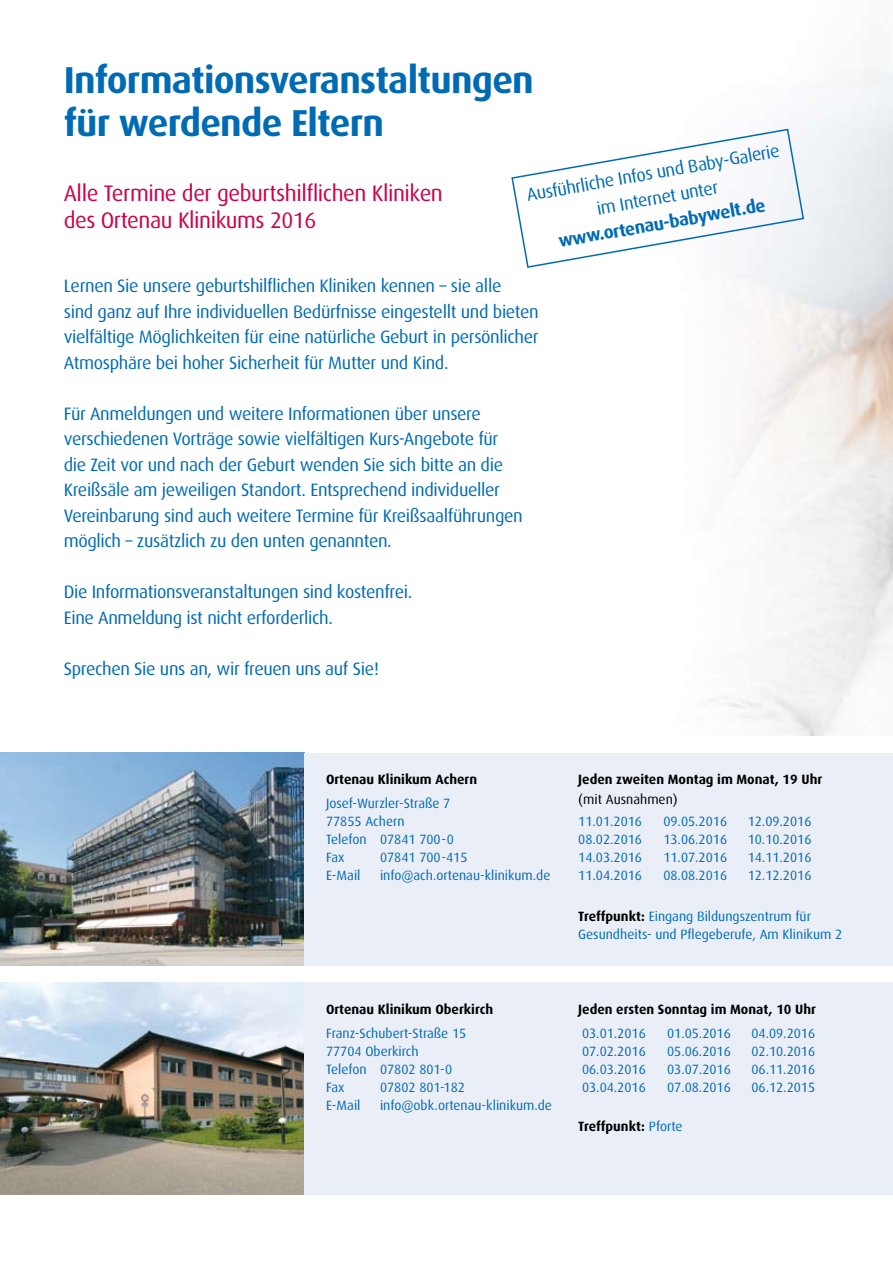
<style>
.page{position:relative;width:893px;height:1263px;background:#fff}
.page>*{position:absolute;margin:0;border:0;box-sizing:border-box;transform-origin:0 0}
.t1{font:700 37.5px/43.5px "Dax Pro";letter-spacing:-.02em;color:#006bb3}
.t2{font:22.5px/27px "Dax Pro";letter-spacing:-.02em;color:#ce0044}
.t3{font:18px/25.5px "Dax Pro";letter-spacing:-.02em;color:#006bb3}
.t4{font:700 18px "Dax Pro";color:#006bb3}
.t5{font:13.5px/18px "Dax Pro";color:#006bb3;text-align:justify}
.t6{font:700 13.5px "Dax Pro";color:#000}
.t7{font:13.5px "Dax Pro";color:#000}
.s1{font-weight:700;color:#000}
.s2{font-weight:400;color:#006bb3}
</style>
<div class="page">
<img style="left:0;top:982px;width:305px;height:213px">
<div style="left:305px;top:982px;width:588px;height:213px;background:#eaeef7"></div>
<img style="left:0;top:753px;width:305px;height:212px">
<div style="left:305px;top:753px;width:588px;height:212px;background:#eaeef7"></div>
<svg style="left:511px;top:128px;width:294px;height:141px"></svg>
<h1 class="t1" style="left:64px;top:57px;width:472px">Informationsveranstaltungen für werdende Eltern</h1>
<p class="t2" style="left:64px;top:179px;width:381px">Alle Termine der geburtshilflichen Kliniken des Ortenau Klinikums 2016</p>
<p class="t3" style="left:524px;top:182px;width:258px;text-align:center;rotate:-10deg">Ausführliche Infos und Baby-Galerie im Internet unter</p>
<p class="t4" style="left:557px;top:230px;width:211px;rotate:-10deg">www.ortenau-babywelt.de</p>
<p class="t3" style="left:64px;top:272px;width:476px">Lernen Sie unsere geburtshilflichen Kliniken kennen – sie alle<br>sind ganz auf Ihre individuellen Bedürfnisse eingestellt und bieten vielfältige Möglichkeiten für eine natürliche Geburt in persönlicher Atmosphäre bei hoher Sicherheit für Mutter und Kind.</p>
<p class="t3" style="left:64px;top:400px;width:460px">Für Anmeldungen und weitere Informationen über unsere verschiedenen Vorträge sowie vielfältigen Kurs-Angebote für die Zeit vor und nach der Geburt wenden Sie sich bitte an die Kreißsäle am jeweiligen Standort. Entsprechend individueller Vereinbarung sind auch weitere Termine für Kreißsaalführungen möglich – zusätzlich zu den unten genannten.</p>
<p class="t3" style="left:64px;top:578px;width:350px">Die Informationsveranstaltungen sind kostenfrei.<br>Eine Anmeldung ist nicht erforderlich.</p>
<p class="t3" style="left:64px;top:655px;width:317px">Sprechen Sie uns an, wir freuen uns auf Sie!</p>
<p class="t6" style="left:326px;top:771px;width:153px">Ortenau Klinikum Achern</p>
<p class="t5" style="left:326px;top:794px;width:129px;text-align:left">Josef-Wurzler-Straße 7<br>77855 Achern<br>Telefon 07841 700-0<br>Fax</p>
<p class="t5" style="left:380px;top:848px;width:89px">07841 700-415</p>
<p class="t5" style="left:326px;top:866px;width:36px">E-Mail</p>
<p class="t5" style="left:380px;top:866px;width:172px">info@ach.ortenau-klinikum.de</p>
<p class="t6" style="left:326px;top:1000px;width:169px">Ortenau Klinikum Oberkirch</p>
<p class="t5" style="left:326px;top:1024px;width:142px;text-align:left">Franz-Schubert-Straße 15<br>77704 Oberkirch<br>Telefon 07802 801-0<br>Fax</p>
<p class="t5" style="left:380px;top:1078px;width:86px">07802 801-182</p>
<p class="t5" style="left:326px;top:1096px;width:36px">E-Mail</p>
<p class="t5" style="left:380px;top:1096px;width:173px">info@obk.ortenau-klinikum.de</p>
<p class="t6" style="left:578px;top:771px;width:245px">Jeden zweiten Montag im Monat, 19 Uhr</p>
<p class="t7" style="left:578px;top:791px;width:101px">(mit Ausnahmen)</p>
<p class="t5" style="left:578px;top:812px;width:65px">11.01.2016<br>08.02.2016<br>14.03.2016<br>11.04.2016</p>
<p class="t5" style="left:663px;top:812px;width:65px">09.05.2016<br>13.06.2016<br>11.07.2016<br>08.08.2016</p>
<p class="t5" style="left:748px;top:812px;width:65px">12.09.2016<br>10.10.2016<br>14.11.2016<br>12.12.2016</p>
<p class="t5" style="left:578px;top:907px;width:265px"><span class="s1">Treffpunkt:</span> Eingang Bildungszentrum für<br>Gesundheits- und Pflegeberufe, Am Klinikum 2</p>
<p class="t6" style="left:578px;top:1000px;width:239px">Jeden ersten Sonntag im Monat, 10 Uhr</p>
<p class="t5" style="left:582px;top:1024px;width:65px">03.01.2016<br>07.02.2016<br>06.03.2016<br>03.04.2016</p>
<p class="t5" style="left:667px;top:1024px;width:65px">01.05.2016<br>05.06.2016<br>03.07.2016<br>07.08.2016</p>
<p class="t5" style="left:751px;top:1024px;width:65px">04.09.2016<br>02.10.2016<br>06.11.2016<br>06.12.2015</p>
<p class="t6" style="left:578px;top:1117px;width:106px">Treffpunkt: <span class="s2">Pforte</span></p>
</div>
